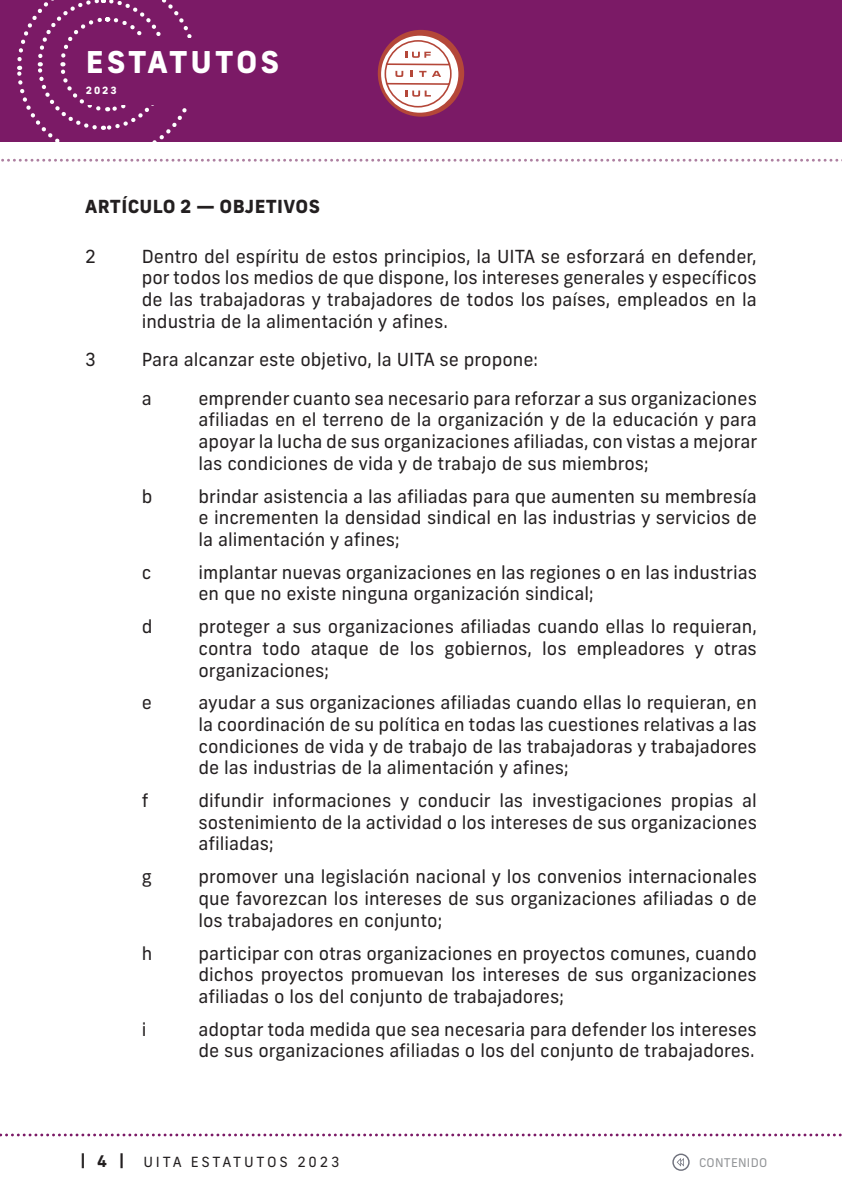
<style>
.page{position:relative;width:842px;height:1191px;background:#fff}
.page>*{position:absolute;margin:0;border:0;box-sizing:border-box;transform-origin:0 0}
.t1{font:800 30px "New Frank";letter-spacing:.095em;color:#fff}
.t2{font:18px/21.6px "New Frank";color:#231f20;text-align:justify}
.t3{font:800 18px "New Frank";letter-spacing:.02em;color:#231f20}
.t4{font:14px "New Frank";letter-spacing:.2em;color:#231f20}
.t5{font:12px "New Frank";letter-spacing:.02em;color:#939598}
.t6{font:800 10px "New Frank";color:#fff}
.s1{font-weight:700;font-size:16px}
</style>
<div class="page">
<svg style="left:0;top:1133px;width:842px;height:3px"></svg>
<svg style="left:672px;top:1153px;width:18px;height:17px"></svg>
<svg style="left:0;top:0;width:842px;height:162px;background:#903e7d"></svg>
<h1 class="t1" style="left:86px;top:43px;width:195px">ESTATUTOS</h1>
<p class="t6" style="left:86px;top:84px;width:33px">2023</p>
<p class="t3" style="left:85px;top:194px;width:236px">ARTÍCULO 2 — OBJETIVOS</p>
<p class="t2" style="left:85px;top:245px;width:12px">2</p>
<p class="t2" style="left:142px;top:245px;width:617px">Dentro del espíritu de estos principios, la UITA se esforzará en defender, por todos los medios de que dispone, los intereses generales y específicos de las trabajadoras y trabajadores de todos los países, empleados en la industria de la alimentación y afines.</p>
<p class="t2" style="left:85px;top:349px;width:12px">3</p>
<p class="t2" style="left:142px;top:340px;width:398px;line-height:38.6px">Para alcanzar este objetivo, la UITA se propone: a</p>
<p class="t2" style="left:198px;top:387px;width:560px">emprender cuanto sea necesario para reforzar a sus organizaciones afiliadas en el terreno de la organización y de la educación y para apoyar la lucha de sus organizaciones afiliadas, con vistas a mejorar las condiciones de vida y de trabajo de sus miembros;</p>
<p class="t2" style="left:142px;top:485px;width:12px">b</p>
<p class="t2" style="left:198px;top:485px;width:560px">brindar asistencia a las afiliadas para que aumenten su membresía e incrementen la densidad sindical en las industrias y servicios de la alimentación y afines;</p>
<p class="t2" style="left:142px;top:561px;width:11px">c</p>
<p class="t2" style="left:198px;top:561px;width:560px">implantar nuevas organizaciones en las regiones o en las industrias en que no existe ninguna organización sindical;</p>
<p class="t2" style="left:142px;top:616px;width:12px">d</p>
<p class="t2" style="left:198px;top:616px;width:560px">proteger a sus organizaciones afiliadas cuando ellas lo requieran, contra todo ataque de los gobiernos, los empleadores y otras organizaciones;</p>
<p class="t2" style="left:142px;top:692px;width:12px">e</p>
<p class="t2" style="left:198px;top:692px;width:560px">ayudar a sus organizaciones afiliadas cuando ellas lo requieran, en la coordinación de su política en todas las cuestiones relativas a las condiciones de vida y de trabajo de las trabajadoras y trabajadores de las industrias de la alimentación y afines;</p>
<p class="t2" style="left:142px;top:790px;width:8px">f</p>
<p class="t2" style="left:198px;top:790px;width:560px">difundir informaciones y conducir las investigaciones propias al sostenimiento de la actividad o los intereses de sus organizaciones afiliadas;</p>
<p class="t2" style="left:142px;top:866px;width:12px">g</p>
<p class="t2" style="left:198px;top:866px;width:560px">promover una legislación nacional y los convenios internacionales que favorezcan los intereses de sus organizaciones afiliadas o de los trabajadores en conjunto;</p>
<p class="t2" style="left:142px;top:942px;width:12px">h</p>
<p class="t2" style="left:198px;top:942px;width:560px">participar con otras organizaciones en proyectos comunes, cuando dichos proyectos promuevan los intereses de sus organizaciones afiliadas o los del conjunto de trabajadores;</p>
<p class="t2" style="left:142px;top:1018px;width:6px">i</p>
<p class="t2" style="left:198px;top:1018px;width:560px">adoptar toda medida que sea necesaria para defender los intereses de sus organizaciones afiliadas o los del conjunto de trabajadores.</p>
<p class="t4" style="left:81px;top:1153px;width:260px"><span class="s1">| 4 |</span> UITA ESTATUTOS 2023</p>
<p class="t5" style="left:699px;top:1155px;width:70px">CONTENIDO</p>
</div>
